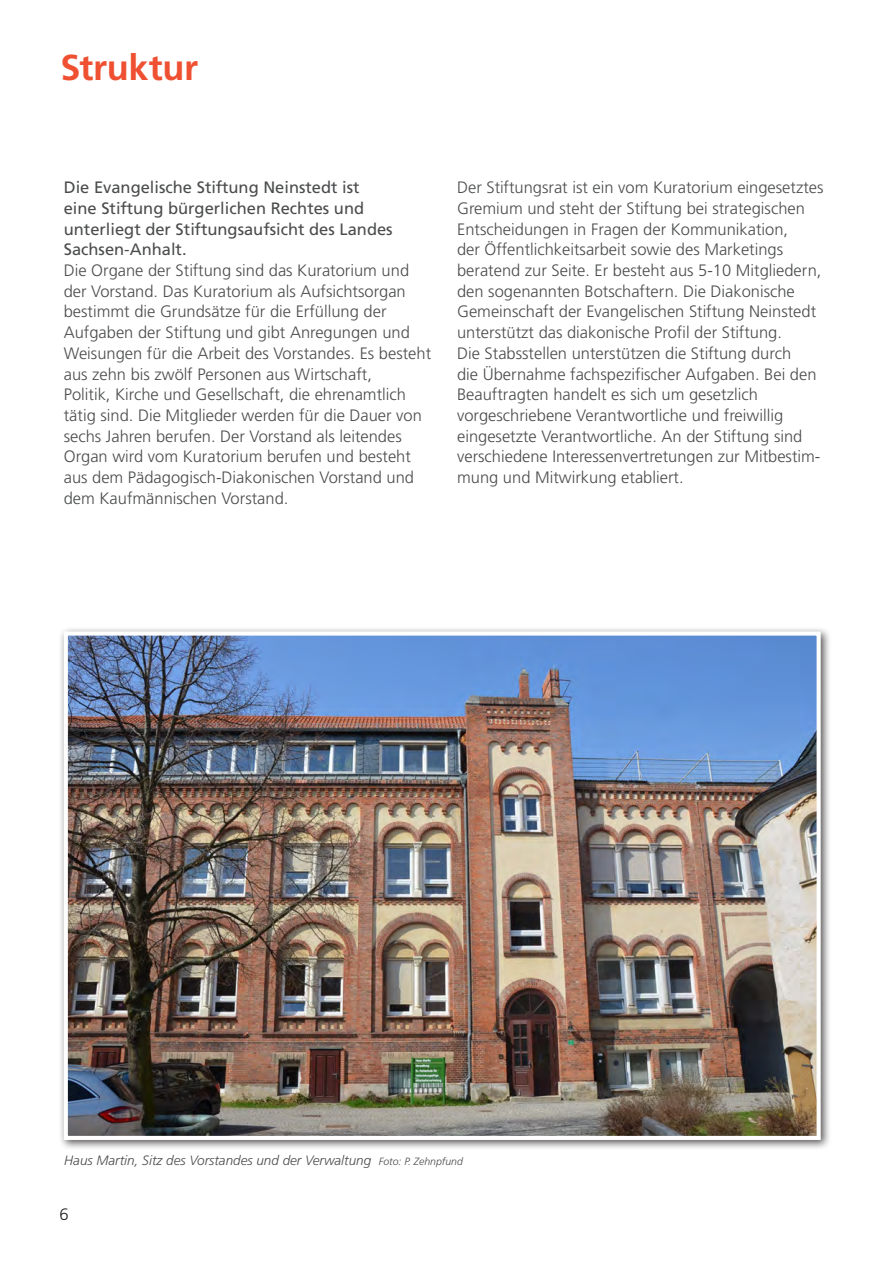
<style>
.page{position:relative;width:893px;height:1263px;background:#fff}
.page>*{position:absolute;margin:0;border:0;box-sizing:border-box;transform-origin:0 0}
.t1{font:700 36px "Frutiger LT Pro";letter-spacing:-.01em;color:#ef5032}
.t2{font:300 16.5px/20.7px "Frutiger LT Pro";color:#4b4c4d}
.t3{font:16.5px/20.7px "Frutiger LT Pro";color:#4b4c4d}
.t4{font:300 16.5px "Frutiger LT Pro";color:#231f20}
.t5{font:italic 300 13.5px "Frutiger LT Pro";color:#4b4c4d}
.s1{font-size:10.5px}
</style>
<div class="page">
<div style="left:59px;top:626px;width:773px;height:525px;background:#231f20;opacity:.75"></div>
<img style="left:69px;top:636px;width:747px;height:499px">
<div style="left:64px;top:631px;width:757px;height:509px;border:4px solid #fff"></div>
<p class="t1" style="left:61px;top:46px;width:139px">Struktur</p>
<p class="t3" style="left:64px;top:177px;width:297px">Die Evangelische Stiftung Neinstedt ist</p>
<p class="t3" style="left:64px;top:198px;width:302px">eine Stiftung bürgerlichen Rechtes und</p>
<p class="t3" style="left:64px;top:218px;width:330px">unterliegt der Stiftungsaufsicht des Landes<br>Sachsen-Anhalt.</p>
<p class="t2" style="left:64px;top:260px;width:369px">Die Organe der Stiftung sind das Kuratorium und der Vorstand. Das Kuratorium als Aufsichtsorgan bestimmt die Grundsätze für die Erfüllung der Aufgaben der Stiftung und gibt Anregungen und Weisungen für die Arbeit des Vorstandes. Es besteht aus zehn bis zwölf Personen aus Wirtschaft,</p>
<p class="t2" style="left:64px;top:384px;width:360px">Politik, Kirche und Gesellschaft, die ehrenamtlich tätig sind. Die Mitglieder werden für die Dauer von sechs Jahren berufen. Der Vorstand als leitendes</p>
<p class="t2" style="left:64px;top:446px;width:352px">Organ wird vom Kuratorium berufen und besteht aus dem Pädagogisch-Diakonischen Vorstand und dem Kaufmännischen Vorstand.</p>
<p class="t2" style="left:457px;top:177px;width:368px">Der Stiftungsrat ist ein vom Kuratorium eingesetztes<br>Gremium und steht der Stiftung bei strategischen<br>Entscheidungen in Fragen der Kommunikation,</p>
<p class="t2" style="left:457px;top:239px;width:328px">der Öffentlichkeitsarbeit sowie des Marketings</p>
<p class="t2" style="left:457px;top:260px;width:366px">beratend zur Seite. Er besteht aus 5-10 Mitgliedern, den sogenannten Botschaftern. Die Diakonische Gemeinschaft der Evangelischen Stiftung Neinstedt unterstützt das diakonische Profil der Stiftung.</p>
<p class="t2" style="left:457px;top:343px;width:361px">Die Stabsstellen unterstützen die Stiftung durch<br>die Übernahme fachspezifischer Aufgaben. Bei den<br>Beauftragten handelt es sich um gesetzlich</p>
<p class="t2" style="left:457px;top:405px;width:365px">vorgeschriebene Verantwortliche und freiwillig eingesetzte Verantwortliche. An der Stiftung sind verschiedene Interessenvertretungen zur Mitbestim&shy;mung und Mitwirkung etabliert.</p>
<p class="t5" style="left:64px;top:1152px;width:400px">Haus Martin, Sitz des Vorstandes und der Verwaltung <span class="s1">Foto: P. Zehnpfund</span></p>
<p class="t4" style="left:60px;top:1205px;width:11px">6</p>
</div>
